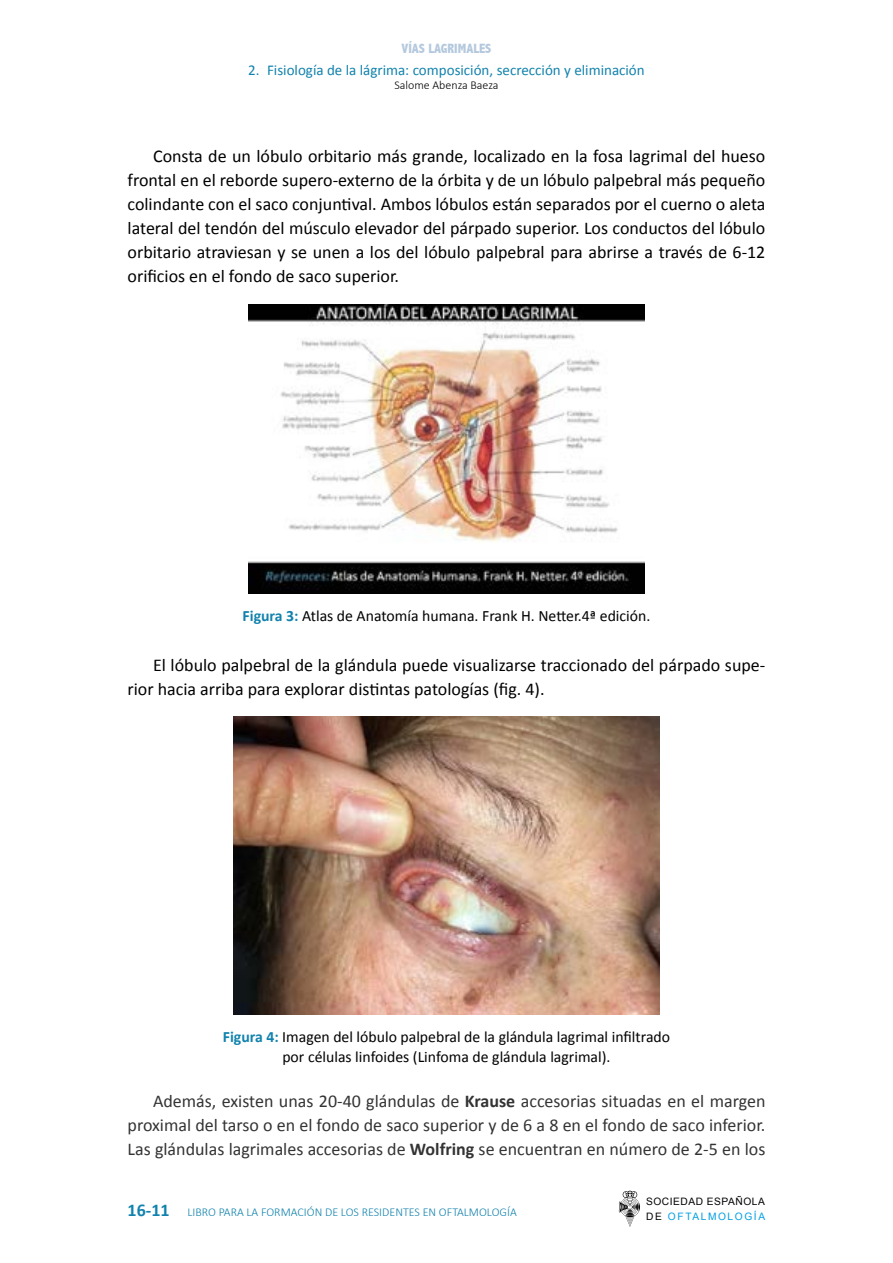
<style>
.page{position:relative;width:893px;height:1263px;background:#fff}
.page>*{position:absolute;margin:0;border:0;box-sizing:border-box;transform-origin:0 0}
.t1{font:18px/24px "Calibri";color:#000;text-align:justify}
.t2{font:18px/24px "Calibri";color:#333;text-align:justify}
.t3{font:15.75px/19.5px "Calibri";color:#000;text-align:center}
.t4{font:15px "Calibri";color:#1182ad}
.t5{font:800 condensed 13.5px "Abadi";color:#b5c9de}
.t6{font:300 12px "Calibri";color:#1182ad}
.t7{font:300 12px "Calibri";color:#000}
.t8{font:10.2px/14.1px "Arial";letter-spacing:.05em;color:#000}
.s1{font-weight:700;color:#1182ad}
.s2{font-weight:700}
.s3{font-weight:700;font-size:18px}
.s4{color:#009fe3}
</style>
<div class="page">
<svg style="left:619px;top:1191px;width:21px;height:36px"></svg>
<img style="left:248px;top:304px;width:397px;height:289px">
<img style="left:234px;top:716px;width:425px;height:298px">
<p class="t5" style="left:401px;top:40px;width:92px">VÍAS LAGRIMALES</p>
<p class="t4" style="left:248px;top:61px;width:398px">2. Fisiología de la lágrima: composición, secrección y eliminación</p>
<p class="t7" style="left:394px;top:78px;width:106px">Salome Abenza Baeza</p>
<p class="t1" style="left:128px;top:143px;width:639px;text-indent:26px">Consta de un lóbulo orbitario más grande, localizado en la fosa lagrimal del hueso frontal en el reborde supero-externo de la órbita y de un lóbulo palpebral más pequeño colindante con el saco conjuntival. Ambos lóbulos están separados por el cuerno o aleta lateral del tendón del músculo elevador del párpado superior. Los conductos del lóbulo orbitario atraviesan y se unen a los del lóbulo palpebral para abrirse a través de 6-12 orificios en el fondo de saco superior.</p>
<p class="t3" style="left:243px;top:605px;width:409px"><span class="s1">Figura 3:</span> Atlas de Anatomía humana. Frank H. Netter.4ª edición.</p>
<p class="t1" style="left:128px;top:652px;width:639px;text-indent:26px">El lóbulo palpebral de la glándula puede visualizarse traccionado del párpado supe&shy;rior hacia arriba para explorar distintas patologías (fig. 4).</p>
<p class="t3" style="left:223px;top:1026px;width:449px"><span class="s1">Figura 4:</span> Imagen del lóbulo palpebral de la glándula lagrimal infiltrado por células linfoides (Linfoma de glándula lagrimal).</p>
<p class="t2" style="left:128px;top:1088px;width:639px;text-indent:26px">Además, existen unas 20-40 glándulas de <span class="s2">Krause</span> accesorias situadas en el margen proximal del tarso o en el fondo de saco superior y de 6 a 8 en el fondo de saco inferior.<br>Las glándulas lagrimales accesorias de <span class="s2">Wolfring</span> se encuentran en número de 2-5 en los</p>
<p class="t6" style="left:128px;top:1204px;width:391px"><span class="s3">16-11</span> LIBRO PARA LA FORMACIÓN DE LOS RESIDENTES EN OFTALMOLOGÍA</p>
<p class="t8" style="left:646px;top:1195px;width:120px">SOCIEDAD ESPAÑOLA<br>DE <span class="s4">OFTALMOLOGÍA</span></p>
</div>
